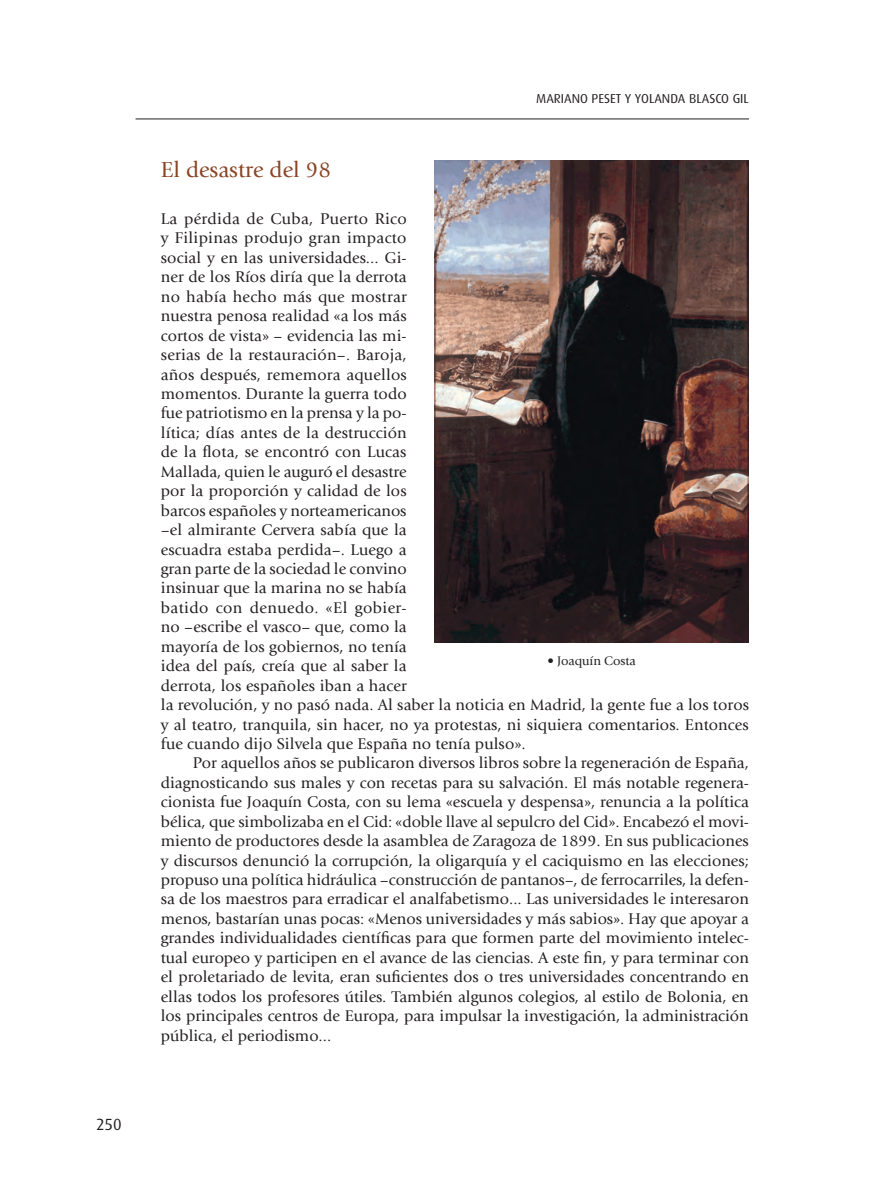
<style>
.page{position:relative;width:873px;height:1194px;background:#fff}
.page>*{position:absolute;margin:0;border:0;box-sizing:border-box;transform-origin:0 0}
.Subtitulo{font:22.65px "Giovanni Std";color:#894524}
.cuerpo{font:16.2px/19.5px "Giovanni Std";letter-spacing:.005em;color:#231f20}
.t1{font:16.2px "Dax";color:#231f20}
.t2{font:12.9px "Dax";color:#231f20}
.Pie_figura{font:12.9px "Giovanni Std";letter-spacing:-.005em;color:#231f20}
</style>
<div class="page">
<hr style="left:135px;top:119px;width:614px;height:1px;background:#231f20">
<img style="left:434px;top:161px;width:315px;height:482px">
<p class="t1" style="left:96px;top:1115px;width:27px">250</p>
<p class="t2" style="left:536px;top:91px;width:214px">MARIANO PESET Y YOLANDA BLASCO GIL</p>
<p class="Subtitulo" style="left:161px;top:157px;width:172px">El desastre del 98</p>
<p class="cuerpo" style="left:161px;top:209px;width:589px">La pérdida de Cuba, Puerto Rico<br>y Filipinas produjo gran impacto<br>social y en las universidades... Gi-<br>ner de los Ríos diría que la derrota<br>no había hecho más que mostrar<br>nuestra penosa realidad «a los más<br>cortos de vista» – evidencia las mi-<br>serias de la restauración–. Baroja,<br>años después, rememora aquellos<br>momentos. Durante la guerra todo<br>fue patriotismo en la prensa y la po-<br>lítica; días antes de la destrucción<br>de la flota, se encontró con Lucas<br>Mallada, quien le auguró el desastre<br>por la proporción y calidad de los<br>barcos españoles y norteamericanos<br>–el almirante Cervera sabía que la<br>escuadra estaba perdida–. Luego a<br>gran parte de la sociedad le convino<br>insinuar que la marina no se había<br>batido con denuedo. «El gobier-<br>no –escribe el vasco– que, como la<br>mayoría de los gobiernos, no tenía<br>idea del país, creía que al saber la<br>derrota, los españoles iban a hacer<br>la revolución, y no pasó nada. Al saber la noticia en Madrid, la gente fue a los toros y al teatro, tranquila, sin hacer, no ya protestas, ni siquiera comentarios. Entonces fue cuando dijo Silvela que España no tenía pulso».</p>
<p class="cuerpo" style="left:161px;top:753px;width:589px;text-align:justify;text-indent:32px">Por aquellos años se publicaron diversos libros sobre la regeneración de España, diagnosticando sus males y con recetas para su salvación. El más notable regenera&shy;cionista fue Joaquín Costa, con su lema «escuela y despensa», renuncia a la política bélica, que simbolizaba en el Cid: «doble llave al sepulcro del Cid». Encabezó el movi&shy;miento de productores desde la asamblea de Zaragoza de 1899. En sus publicaciones y discursos denunció la corrupción, la oligarquía y el caciquismo en las elecciones; propuso una política hidráulica –construcción de pantanos–, de ferrocarriles, la defen&shy;sa de los maestros para erradicar el analfabetismo... Las universidades le interesaron menos, bastarían unas pocas: «Menos universidades y más sabios». Hay que apoyar a grandes individualidades científicas para que formen parte del movimiento intelec&shy;tual europeo y participen en el avance de las ciencias. A este fin, y para terminar con el proletariado de levita, eran suficientes dos o tres universidades concentrando en ellas todos los profesores útiles. También algunos colegios, al estilo de Bolonia, en los principales centros de Europa, para impulsar la investigación, la administración pública, el periodismo...</p>
<p class="Pie_figura" style="left:547px;top:653px;width:90px">• Joaquín Costa</p>
</div>
